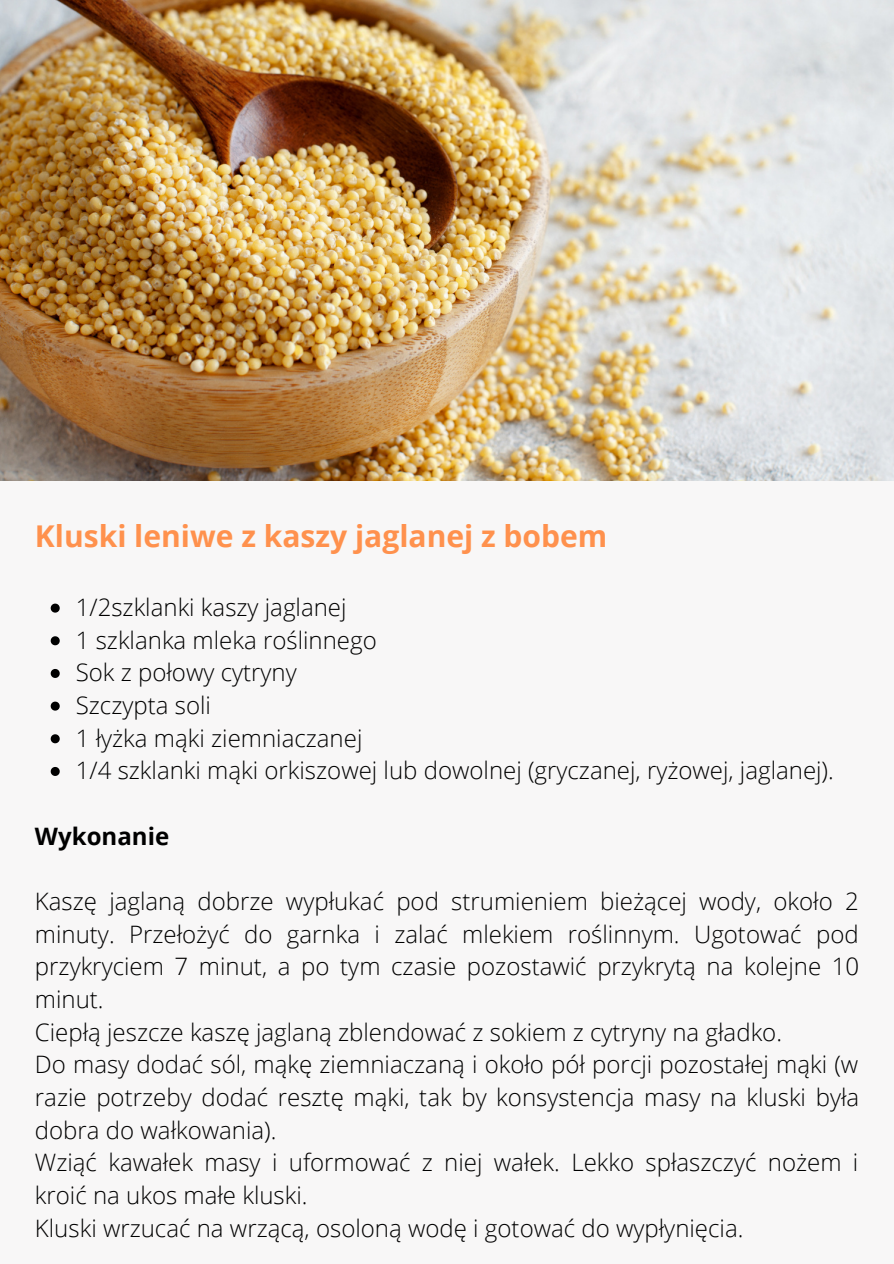
<style>
.page{position:relative;width:894px;height:1264px;background:#fff}
.page>*{position:absolute;margin:0;border:0;box-sizing:border-box;transform-origin:0 0}
.t1{font:700 30px "Open Sans";color:#ff914d}
.t2{font:300 24px/32.7px "Open Sans";color:#000}
.t3{font:700 24px "Open Sans";color:#000}
</style>
<div class="page">
<div style="left:0;top:0;width:893px;height:1263px;background:#f8f7f7"></div>
<svg style="left:51px;top:603px;width:9px;height:9px"></svg>
<svg style="left:51px;top:636px;width:9px;height:9px"></svg>
<svg style="left:51px;top:669px;width:9px;height:9px"></svg>
<svg style="left:51px;top:701px;width:9px;height:9px"></svg>
<svg style="left:51px;top:734px;width:9px;height:9px"></svg>
<svg style="left:51px;top:767px;width:9px;height:9px"></svg>
<img style="left:0;top:0;width:893px;height:480px">
<p class="t1" style="left:35px;top:515px;width:574px">Kluski leniwe z kaszy jaglanej z bobem</p>
<p class="t2" style="left:76px;top:590px;width:759px">1/2szklanki kaszy jaglanej<br>1 szklanka mleka roślinnego<br>Sok z połowy cytryny<br>Szczypta soli<br>1 łyżka mąki ziemniaczanej<br>1/4 szklanki mąki orkiszowej lub dowolnej (gryczanej, ryżowej, jaglanej).</p>
<p class="t3" style="left:35px;top:819px;width:136px">Wykonanie</p>
<p class="t2" style="left:35px;top:884px;width:825px">Kaszę jaglaną dobrze wypłukać pod strumieniem bieżącej wody, około 2 minuty. Przełożyć do garnka i zalać mlekiem roślinnym. Ugotować pod przykryciem 7 minut, a po tym czasie pozostawić przykrytą na kolejne 10 minut.<br>Ciepłą jeszcze kaszę jaglaną zblendować z sokiem z cytryny na gładko.<br>Do masy dodać sól, mąkę ziemniaczaną i około pół porcji pozostałej mąki (w razie potrzeby dodać resztę mąki, tak by konsystencja masy na kluski była dobra do wałkowania).<br>Wziąć kawałek masy i uformować z niej wałek. Lekko spłaszczyć nożem i kroić na ukos małe kluski.<br>Kluski wrzucać na wrzącą, osoloną wodę i gotować do wypłynięcia.</p>
</div>
